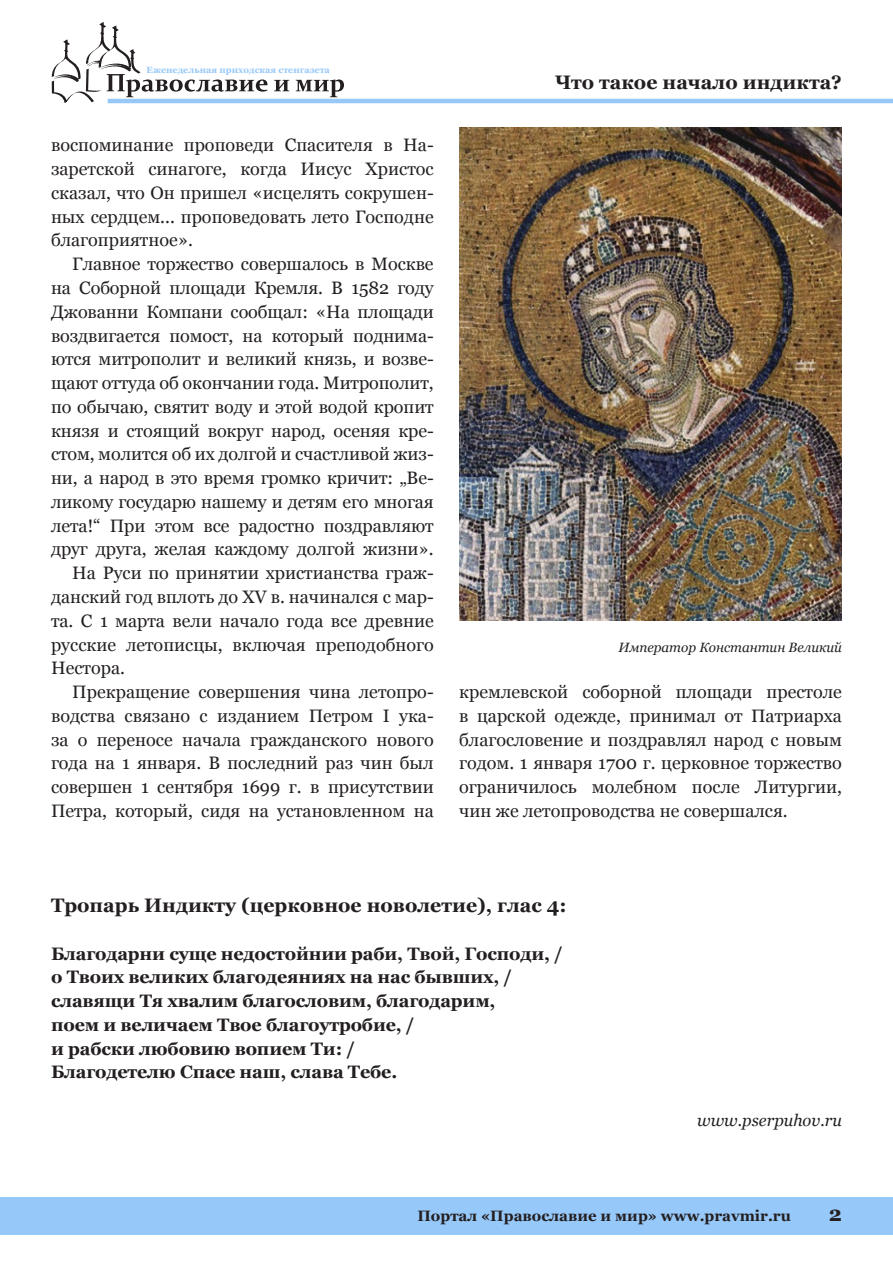
<style>
.page{position:relative;width:893px;height:1263px;background:#fff}
.page>*{position:absolute;margin:0;border:0;box-sizing:border-box;transform-origin:0 0}
.t1{font:700 21px "Georgia";color:#231f20}
.Podzagolovok{font:700 19.5px "Georgia";color:#231f20}
.kolontitul{font:700 19.5px "Georgia";color:#231f20}
.Text{font:18px/23.7px "Georgia";color:#231f20;text-align:justify}
.text_vopros{font:700 18px/23.7px "Georgia";letter-spacing:-.01em;color:#231f20}
.Bibliography{font:italic 16.5px "Georgia";color:#231f20}
.t2{font:700 15px "Georgia";color:#231f20}
.Podpis_pod_photo{font:italic 13.5px "Georgia";color:#231f20}
.t3{font:700 9px "Georgia";color:#96c8fa}
</style>
<div class="page">
<svg style="left:52px;top:22px;width:215px;height:81px"></svg>
<svg style="left:274px;top:80px;width:15px;height:11px"></svg>
<svg style="left:296px;top:79px;width:48px;height:18px"></svg>
<hr style="left:108px;top:99px;width:785px;height:4px;background:#96c8fa">
<div style="left:0;top:1197px;width:893px;height:37px;background:#96c8fa"></div>
<img style="left:459px;top:128px;width:383px;height:492px">
<p class="t3" style="left:147px;top:64px;width:185px">Еженедельная приходская стенгазета</p>
<p class="kolontitul" style="left:555px;top:69px;width:288px">Что такое начало индикта?</p>
<p class="Text" style="left:51px;top:134px;width:384px">воспоминание проповеди Спасителя в На&shy;заретской синагоге, когда Иисус Христос сказал, что Он пришел «исцелять сокрушен&shy;ных сердцем... проповедовать лето Господне благоприятное».</p>
<p class="Text" style="left:51px;top:252px;width:384px;text-indent:21px">Главное торжество совершалось в Москве на Соборной площади Кремля. В 1582 году Джованни Компани сообщал: «На площади воздвигается помост, на который поднима&shy;ются митрополит и великий князь, и возве&shy;щают оттуда об окончании года. Митрополит, по обычаю, святит воду и этой водой кропит князя и стоящий вокруг народ, осеняя кре&shy;стом, молится об их долгой и счастливой жиз&shy;ни, а народ в это время громко кричит: „Ве&shy;ликому государю нашему и детям его многая лета!“ При этом все радостно поздравляют друг друга, желая каждому долгой жизни».</p>
<p class="Text" style="left:51px;top:561px;width:384px;text-indent:21px">На Руси по принятии христианства граж&shy;данский год вплоть до XV в. начинался с мар&shy;та. С 1 марта вели начало года все древние русские летописцы, включая преподобного Нестора.</p>
<p class="Text" style="left:51px;top:680px;width:384px;text-indent:21px">Прекращение совершения чина летопро&shy;водства связано с изданием Петром I ука&shy;за о переносе начала гражданского нового года на 1 января. В последний раз чин был совершен 1 сентября 1699 г. в присутствии Петра, который, сидя на установленном на</p>
<p class="Text" style="left:459px;top:680px;width:384px">кремлевской соборной площади престоле в царской одежде, принимал от Патриарха благословение и поздравлял народ с новым годом. 1 января 1700 г. церковное торжество ограничилось молебном после Литургии, чин же летопроводства не совершался.</p>
<p class="Podpis_pod_photo" style="left:618px;top:639px;width:225px">Император Константин Великий</p>
<p class="Podzagolovok" style="left:51px;top:893px;width:517px">Тропарь Индикту (церковное новолетие), глас 4:</p>
<p class="text_vopros" style="left:51px;top:941px;width:513px">Благодарни суще недостойнии раби, Твой, Господи, / о Твоих великих благодеяниях на нас бывших, / славящи Тя хвалим благословим, благодарим,<br>поем и величаем Твое благоутробие, /<br>и рабски любовию вопием Ти: /<br>Благодетелю Спасе наш, слава Тебе.</p>
<p class="Bibliography" style="left:697px;top:1110px;width:146px">www.pserpuhov.ru</p>
<p class="t2" style="left:417px;top:1206px;width:375px">Портал «Православие и мир» www.pravmir.ru</p>
<p class="t1" style="left:829px;top:1200px;width:15px">2</p>
</div>
